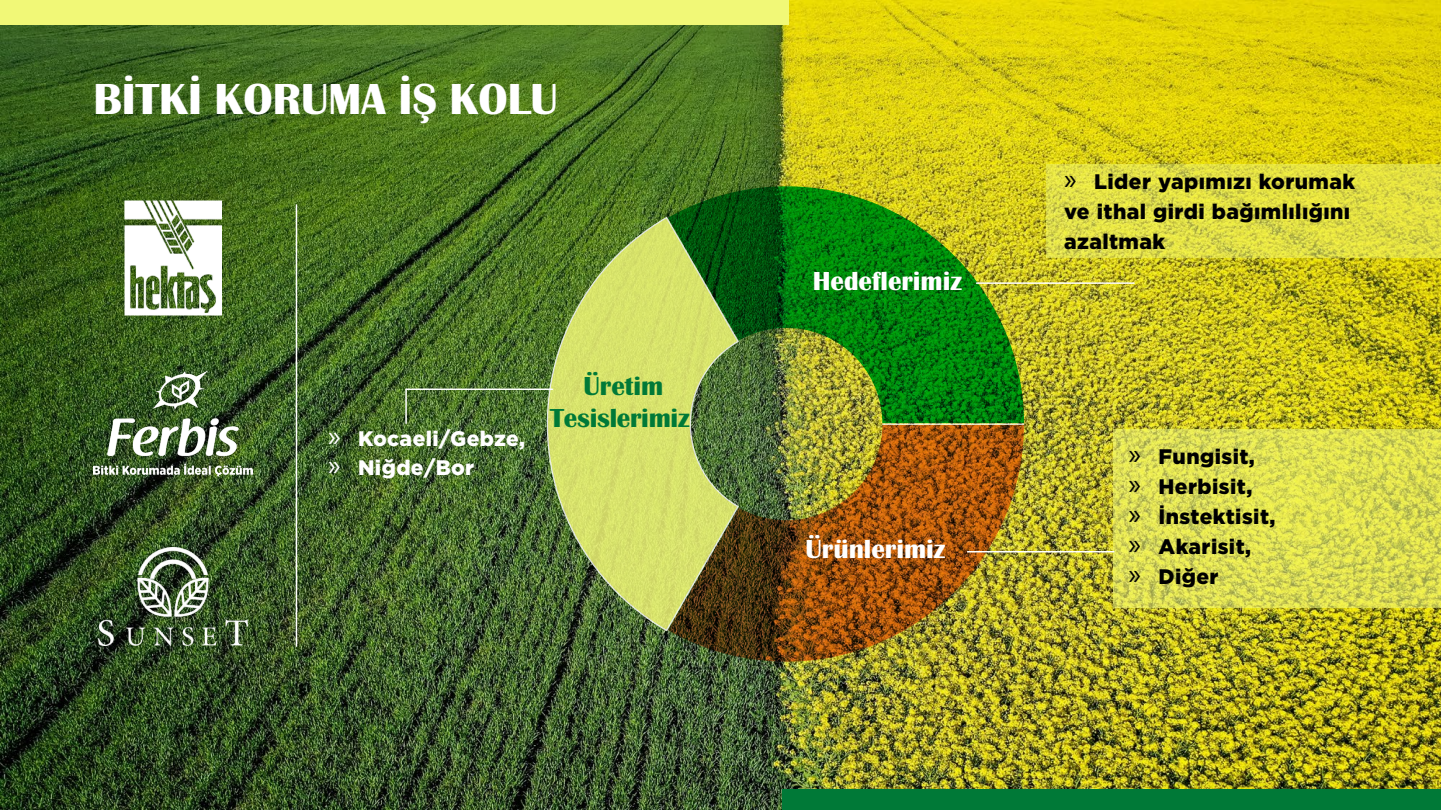
<style>
.page{position:relative;width:1441px;height:810px;background:#fff}
.page>*{position:absolute;margin:0;border:0;box-sizing:border-box;transform-origin:0 0}
.t1{font:700 45px "Britannic";color:#fff}
.t2{font:700 27px "Britannic";color:#fff}
.t3{font:700 27px/31.5px "Britannic";letter-spacing:-.01em;color:#007937;text-align:center}
.t4{font:900 21px/30px "Gotham";letter-spacing:.02em;color:#000}
.t5{font:900 21px/28.5px "Gotham";letter-spacing:.02em;color:#fff}
.s1{font-family:"Myriad Pro";font-weight:400;font-size:30px}
</style>
<div class="page">
<img style="left:0;top:0;width:1440px;height:810px">
<div style="left:0;top:0;width:788px;height:25px;background:#f1f877"></div>
<svg style="left:1046px;top:165px;width:394px;height:93px;background:#dddb44"></svg>
<svg style="left:1112px;top:429px;width:328px;height:179px;background:#d8da53"></svg>
<div style="left:782px;top:790px;width:658px;height:20px;background:#007937"></div>
<img style="left:125px;top:200px;width:96px;height:116px">
<img style="left:94px;top:371px;width:159px;height:105px">
<img style="left:99px;top:547px;width:148px;height:98px">
<img style="left:664px;top:423px;width:362px;height:242px">
<svg style="left:545px;top:216px;width:194px;height:416px;background:#a5b455"></svg>
<img style="left:665px;top:183px;width:360px;height:242px">
<hr style="left:882px;top:424px;width:141px;height:1px;background:#fff">
<hr style="left:406px;top:389px;width:146px;height:1px;background:#fff">
<hr style="left:405px;top:389px;width:2px;height:34px;background:#fff">
<hr style="left:296px;top:205px;width:1px;height:441px;background:#fff">
<hr style="left:976px;top:282px;width:157px;height:2px;background:#fff">
<hr style="left:967px;top:551px;width:146px;height:1px;background:#fff">
<h1 class="t1" style="left:94px;top:72px;width:465px">BİTKİ KORUMA İŞ KOLU</h1>
<p class="t5" style="left:328px;top:424px;width:198px"><span class="s1">»</span> Kocaeli/Gebze, <span class="s1">»</span> Niğde/Bor</p>
<p class="t3" style="left:550px;top:370px;width:148px">Üretim<br>Tesislerimiż</p>
<p class="t2" style="left:812px;top:265px;width:151px">Hedeflerimiz</p>
<p class="t2" style="left:805px;top:533px;width:141px">Ürünlerimiz</p>
<p class="t4" style="left:1063px;top:166px;width:292px"><span class="s1">»</span> Lider yapımızı korumak ve ithal girdi bağımlılığını azaltmak</p>
<p class="t4" style="left:1128px;top:441px;width:148px"><span class="s1">»</span> Fungisit,<br><span class="s1">»</span> Herbisit,<br><span class="s1">»</span> İnstektisit, <span class="s1">»</span> Akarisit,<br><span class="s1">»</span> Diğer</p>
</div>
